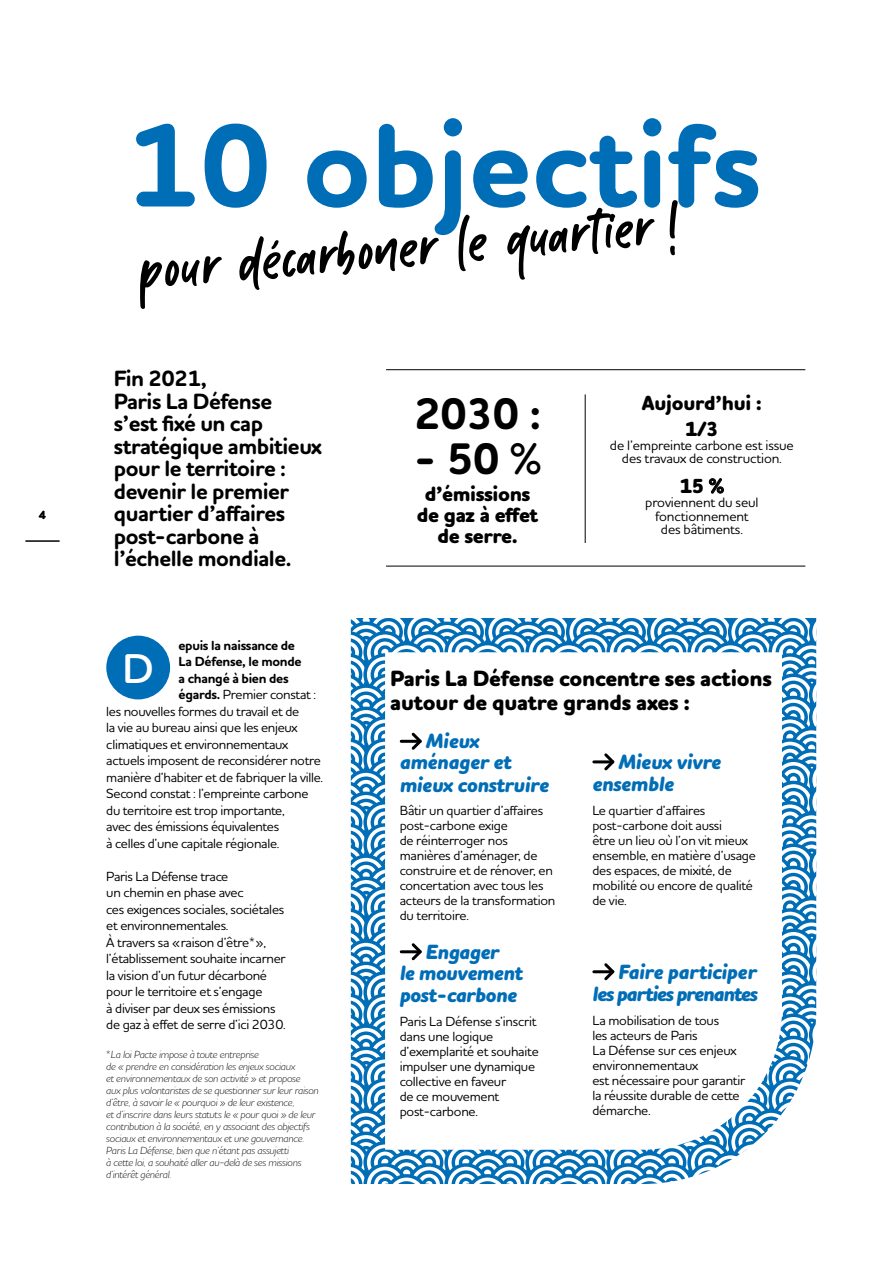
<style>
.page{position:relative;width:893px;height:1263px;background:#fff}
.page>*{position:absolute;margin:0;border:0;box-sizing:border-box;transform-origin:0 0}
.t1{font:700 120px "Houschka Rounded";color:#006db7}
.t2{font:90px "Kabut Hitam";color:#000}
.t3{font:700 45px "Houschka Rounded";letter-spacing:-.02em;color:#000}
.t4{font:600 42.3px "Houschka Rounded";color:#fff}
.t5{font:700 22.5px/22.5px "Houschka Rounded";letter-spacing:-.02em;color:#000}
.t6{font:800 22.5px/24px "Houschka Rounded";letter-spacing:-.01em;color:#000}
.t7{font:italic 800 21px/21.8px "Houschka Rounded";letter-spacing:-.04em;color:#006db7}
.t8{font:italic 800 21px/22.5px "Houschka Rounded";letter-spacing:-.07em;color:#006db7;text-align:right}
.t9{font:800 21px/21px "Houschka Rounded";letter-spacing:-.02em;color:#000;text-align:center}
.t10{font:800 20.7px/25.7px "Houschka Rounded";letter-spacing:-.01em;color:#000;text-align:center}
.t11{font:500 13.8px/13.8px "Houschka Rounded";letter-spacing:-.01em;color:#000;text-align:center}
.t12{font:500 13.5px/15px "Houschka Rounded";letter-spacing:-.02em;color:#000}
.t13{font:700 13.5px "Houschka Rounded";letter-spacing:-.02em;color:#000}
.t14{font:700 12px "Houschka Rounded";color:#000}
.t15{font:italic 300 10.5px/12px "Houschka Rounded";letter-spacing:-.015em;color:#000}
.s1{font-weight:700}
</style>
<div class="page">
<svg style="left:351px;top:618px;width:465px;height:565px"></svg>
<div style="left:106px;top:636px;width:64px;height:63px;background:#006db7;border-radius:50%"></div>
<hr style="left:401px;top:740px;width:19px;height:3px;background:#000">
<svg style="left:409px;top:730px;width:15px;height:22px"></svg>
<hr style="left:401px;top:950px;width:19px;height:3px;background:#000">
<svg style="left:409px;top:940px;width:15px;height:23px"></svg>
<hr style="left:594px;top:760px;width:19px;height:3px;background:#000">
<svg style="left:602px;top:751px;width:15px;height:22px"></svg>
<hr style="left:594px;top:970px;width:19px;height:3px;background:#000">
<svg style="left:602px;top:960px;width:15px;height:23px"></svg>
<hr style="left:386px;top:369px;width:419px;height:1px;background:#000">
<hr style="left:585px;top:394px;width:1px;height:149px;background:#000">
<hr style="left:386px;top:566px;width:419px;height:1px;background:#000">
<hr style="left:26px;top:541px;width:34px;height:1px;background:#000">
<p class="t14" style="left:39px;top:508px;width:9px">4</p>
<h1 class="t1" style="left:128px;top:89px;width:635px">10 objectifs</h1>
<h2 class="t2" style="left:136px;top:227px;width:545px;rotate:-5deg">pour décarboner le quartier !</h2>
<h3 class="t5" style="left:114px;top:368px;width:210px">Fin 2021,<br>Paris La Défense<br>s’est fixé un cap stratégique ambitieux pour le territoire : devenir le premier quartier d’affaires post-carbone à l’échelle mondiale.</h3>
<p class="t13" style="left:178px;top:637px;width:118px">epuis la naissance de</p>
<p class="t13" style="left:179px;top:653px;width:125px">La Défense, le monde</p>
<p class="t13" style="left:179px;top:670px;width:112px">a changé à bien des</p>
<p class="t12" style="left:179px;top:687px;width:139px"><span class="s1">égards.</span> Premier constat :</p>
<p class="t12" style="left:106px;top:703px;width:194px">les nouvelles formes du travail et de</p>
<p class="t12" style="left:106px;top:720px;width:193px">la vie au bureau ainsi que les enjeux</p>
<p class="t12" style="left:106px;top:736px;width:183px">climatiques et environnementaux</p>
<p class="t12" style="left:106px;top:753px;width:216px">actuels imposent de reconsidérer notre</p>
<p class="t12" style="left:106px;top:769px;width:218px">manière d’habiter et de fabriquer la ville.</p>
<p class="t12" style="left:106px;top:786px;width:204px">Second constat : l’empreinte carbone</p>
<p class="t12" style="left:106px;top:802px;width:180px">du territoire est trop importante,</p>
<p class="t12" style="left:106px;top:819px;width:174px">avec des émissions équivalentes</p>
<p class="t12" style="left:106px;top:835px;width:175px">à celles d’une capitale régionale.</p>
<p class="t12" style="left:106px;top:867px;width:181px;line-height:16.5px">Paris La Défense trace<br>un chemin en phase avec<br>ces exigences sociales, sociétales et environnementales.<br>À travers sa «raison d’être*», l’établissement souhaite incarner la vision d’un futur décarboné pour le territoire et s’engage<br>à diviser par deux ses émissions de gaz à effet de serre d’ici 2030.</p>
<h3 class="t4" style="left:123px;top:641px;width:33px">D</h3>
<p class="t15" style="left:106px;top:1048px;width:214px">*La loi Pacte impose à toute entreprise<br>de « prendre en considération les enjeux sociaux<br>et environnementaux de son activité » et propose<br>aux plus volontaristes de se questionner sur leur raison d’être, à savoir le « pourquoi » de leur existence,<br>et d’inscrire dans leurs statuts le « pour quoi » de leur contribution à la société, en y associant des objectifs sociaux et environnementaux et une gouvernance.<br>Paris La Défense, bien que n’étant pas assujetti<br>à cette loi, a souhaité aller au-delà de ses missions d’intérêt général.</p>
<h3 class="t3" style="left:414px;top:385px;width:128px">2030 :</h3>
<h3 class="t3" style="left:414px;top:430px;width:130px">- 50 %</h3>
<h3 class="t9" style="left:417px;top:484px;width:123px">d’émissions de gaz à effet de serre.</h3>
<h3 class="t10" style="left:642px;top:391px;width:122px">Aujourd’hui :<br>1/3</h3>
<p class="t11" style="left:610px;top:438px;width:185px">de l’empreinte carbone est issue des travaux de construction.</p>
<h3 class="t10" style="left:680px;top:474px;width:46px">15 %</h3>
<p class="t11" style="left:645px;top:495px;width:115px">proviennent du seul fonctionnement des bâtiments.</p>
<h3 class="t6" style="left:390px;top:667px;width:383px">Paris La Défense concentre ses actions autour de quatre grands axes :</h3>
<h3 class="t7" style="left:400px;top:731px;width:151px;text-indent:26px">Mieux aménager et mieux construire</h3>
<p class="t12" style="left:400px;top:803px;width:157px">Bâtir un quartier d’affaires post-carbone exige<br>de réinterroger nos manières d’aménager, de construire et de rénover, en concertation avec tous les acteurs de la transformation du territoire.</p>
<h3 class="t7" style="left:400px;top:941px;width:125px;text-align:center">Engager<br>le mouvement post-carbone</h3>
<p class="t12" style="left:400px;top:1013px;width:141px">Paris La Défense s’inscrit dans une logique d’exemplarité et souhaite impulser une dynamique collective en faveur<br>de ce mouvement post-carbone.</p>
<h3 class="t7" style="left:592px;top:751px;width:131px;line-height:22.5px;text-indent:26px">Mieux vivre ensemble</h3>
<p class="t12" style="left:592px;top:802px;width:165px">Le quartier d’affaires post-carbone doit aussi<br>être un lieu où l’on vit mieux ensemble, en matière d’usage des espaces, de mixité, de mobilité ou encore de qualité de vie.</p>
<h3 class="t8" style="left:592px;top:961px;width:167px">Faire participer les parties prenantes</h3>
<p class="t12" style="left:592px;top:1012px;width:154px">La mobilisation de tous<br>les acteurs de Paris<br>La Défense sur ces enjeux environnementaux<br>est nécessaire pour garantir la réussite durable de cette démarche.</p>
</div>
